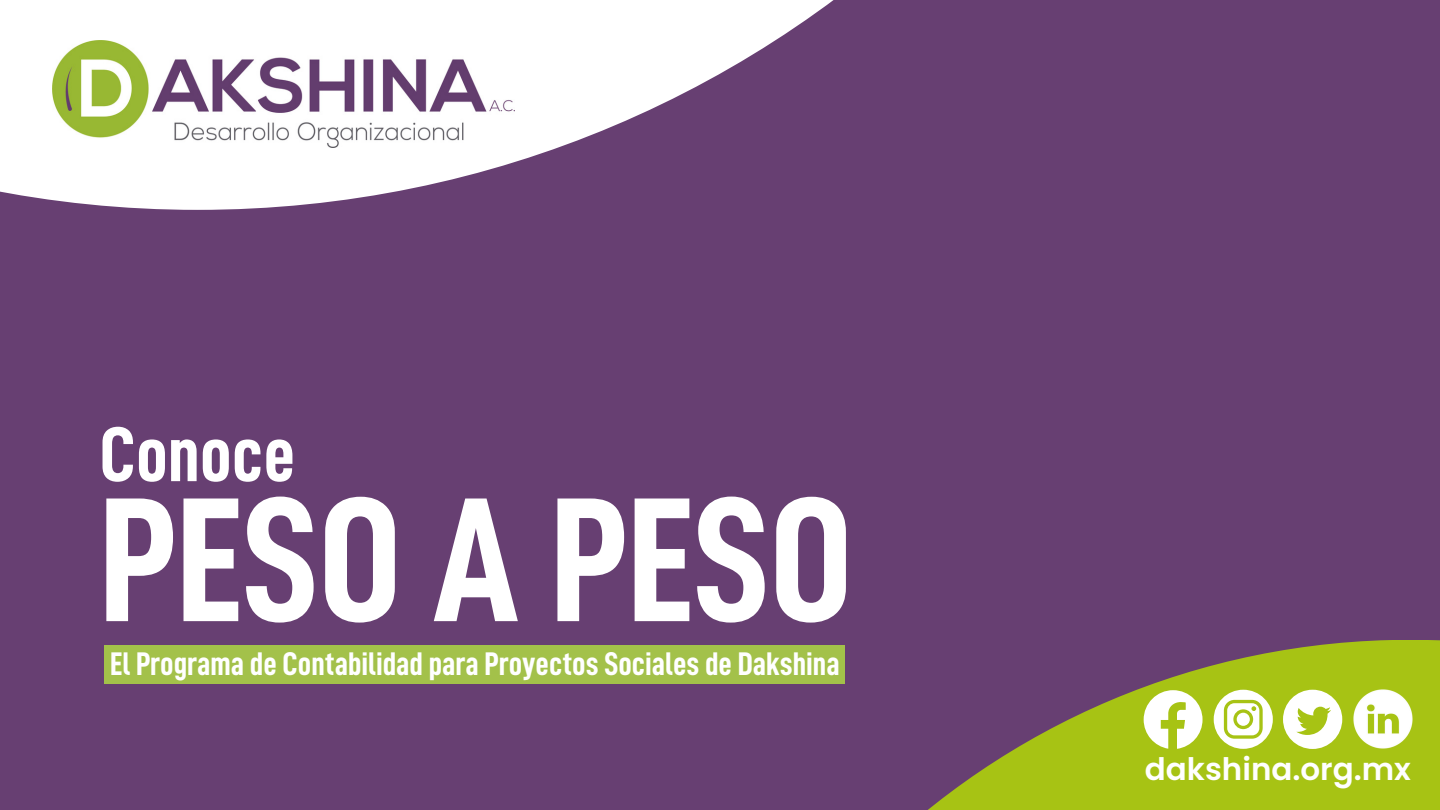
<style>
.page{position:relative;width:1440px;height:810px;background:#673f72}
.page>*{position:absolute;margin:0;border:0;box-sizing:border-box;transform-origin:0 0}
.t1{font:177.8px "D DIN Condensed Bold";color:#fff}
.t2{font:77.8px "D DIN Condensed Bold";color:#fff}
.t3{font:32.8px "D DIN Condensed Bold";color:#fff}
.t4{font:600 31px "Poppins";color:#fff}
</style>
<div class="page">
<svg style="left:0;top:0;width:834px;height:210px;fill:#fff"></svg>
<img style="left:53px;top:41px;width:462px;height:106px">
<svg style="left:928px;top:640px;width:512px;height:170px;fill:#a7c314"></svg>
<svg style="left:1214px;top:690px;width:59px;height:59px;background:#dce7a3"></svg>
<svg style="left:1283px;top:690px;width:59px;height:59px;background:#dde8a5"></svg>
<img style="left:1353px;top:689px;width:59px;height:60px">
<svg style="left:1144px;top:690px;width:59px;height:59px;background:#dce7a4"></svg>
<div style="left:105px;top:645px;width:740px;height:39px;background:#a3c14a"></div>
<p class="t2" style="left:100px;top:417px;width:197px">Conoce</p>
<p class="t1" style="left:99px;top:473px;width:755px">PESO A PESO</p>
<p class="t3" style="left:110px;top:647px;width:731px">El Programa de Contabilidad para Proyectos Sociales de Dakshina</p>
<p class="t4" style="left:1145px;top:748px;width:268px">dakshina.org.mx</p>
</div>
